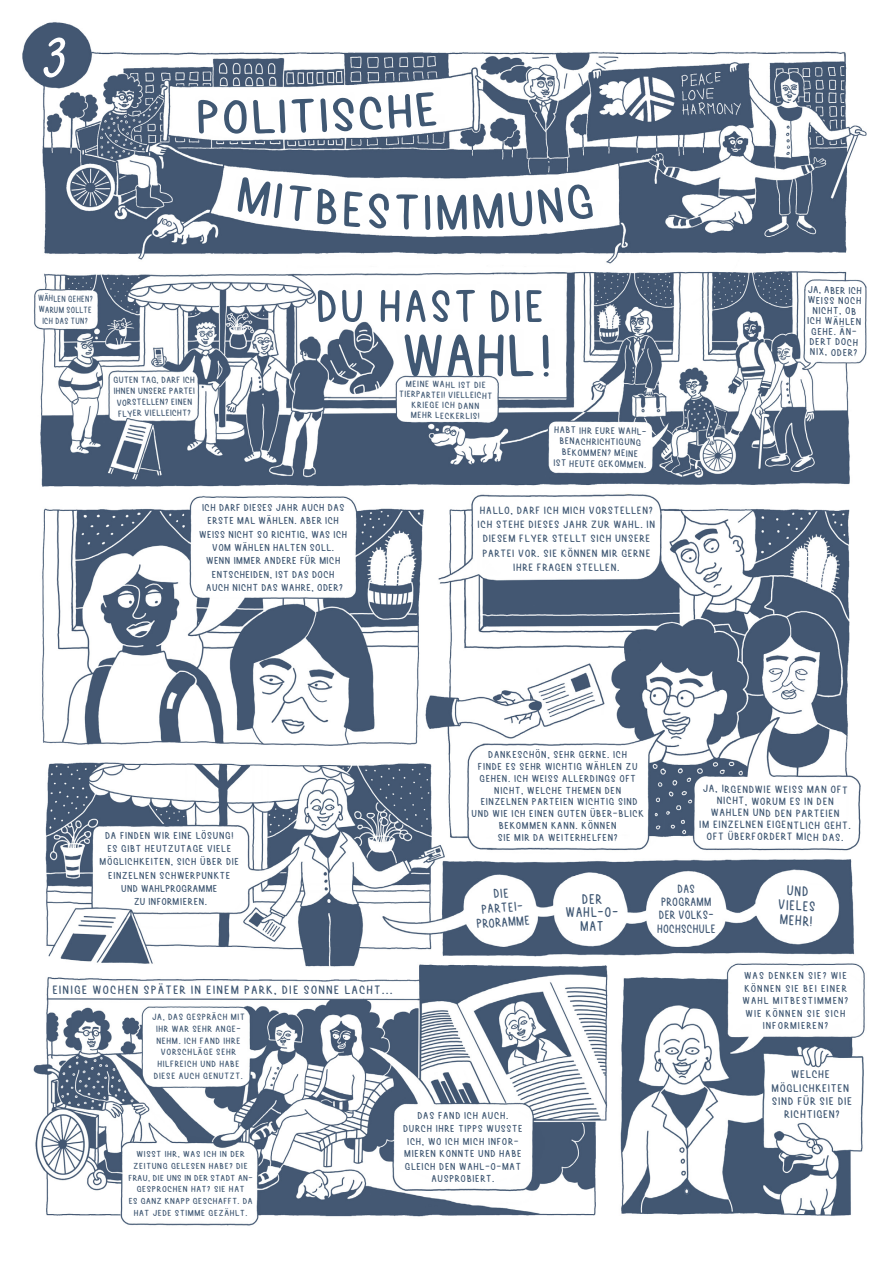
<style>
.page{position:relative;width:893px;height:1263px;background:#fff}
.page>*{position:absolute;margin:0;border:0;box-sizing:border-box;transform-origin:0 0}
.t1{font:87px "Pumpkin Cheesecake";color:#405873;scale:1.09 1}
.t2{font:72.75px "Pumpkin Cheesecake";color:#405873;scale:1.15 1}
.t3{font:70.05px "Pumpkin Cheesecake";color:#405873;scale:1.22 1}
.t4{font:66.6px "Pumpkin Cheesecake";letter-spacing:-.01em;color:#405873;scale:1.09 1}
.t5{font:20.7px "Pumpkin Cheesecake";color:#405874}
.t6{font:19.2px "Pumpkin Cheesecake";color:#405874}
.t7{font:17.7px "Pumpkin Cheesecake";letter-spacing:.02em;color:#405873;scale:1.12 1}
.t8{font:17.7px "Pumpkin Cheesecake";letter-spacing:-.02em;color:#405874}
.t9{font:16.2px "Pumpkin Cheesecake";color:#405873;scale:1.12 1}
.t10{font:15.45px/14.5px "Pumpkin Cheesecake";color:#405873;text-align:center;scale:1.12 1}
.t11{font:14.85px/11.9px "Pumpkin Cheesecake";color:#405873;text-align:center;scale:1.12 1}
.t12{font:14.85px "Pumpkin Cheesecake";letter-spacing:.02em;color:#405873;scale:1.12 1}
.t13{font:14.85px "Pumpkin Cheesecake";letter-spacing:-.02em;color:#405873;scale:1.12 1}
.t14{font:14.1px/11.1px "Pumpkin Cheesecake";color:#405873;text-align:center;scale:1.12 1}
.t15{font:13.35px/11.1px "Pumpkin Cheesecake";color:#405873;text-align:justify;scale:1.12 1}
.t16{font:13.35px "Pumpkin Cheesecake";color:#405873}
.t17{font:13.35px "Pumpkin Cheesecake";letter-spacing:-.025em;color:#405873;scale:1.12 1}
.t18{font:12.75px/11.9px "Pumpkin Cheesecake";color:#405873;text-align:center;scale:1.17 1}
</style>
<div class="page">
<img style="left:22px;top:22px;width:845px;height:1204px">
<svg style="left:236px;top:176px;width:183px;height:54px"></svg>
<svg style="left:437px;top:194px;width:30px;height:36px"></svg>
<svg style="left:473px;top:181px;width:121px;height:49px"></svg>
<svg style="left:253px;top:92px;width:184px;height:42px"></svg>
<svg style="left:38px;top:36px;width:33px;height:43px"></svg>
<svg style="left:494px;top:888px;width:14px;height:10px"></svg>
<svg style="left:787px;top:885px;width:21px;height:11px"></svg>
<h3 class="t3" style="left:194px;top:90px;width:48px">PO</h3>
<h2 class="t2" style="left:421px;top:184px;width:14px">I</h2>
<p class="t16" style="left:38px;top:293px;width:57px;rotate:1deg">Wählen gehen?</p>
<p class="t16" style="left:39px;top:304px;width:55px;rotate:1deg">warum sollte</p>
<p class="t16" style="left:42px;top:315px;width:47px;rotate:1deg">ich das tun?</p>
<p class="t15" style="left:113px;top:374px;width:75px">Guten tag, darf ich ihnen unsere Partei vorstellen? einen</p>
<p class="t17" style="left:118px;top:408px;width:67px">flyer vielleicht?</p>
<p class="t4" style="left:314px;top:280px;width:214px">DU HAST DIE</p>
<p class="t1" style="left:400px;top:322px;width:143px">WAHL!</p>
<p class="t15" style="left:406px;top:378px;width:73px;rotate:1deg">Meine wahl ist die</p>
<p class="t15" style="left:399px;top:389px;width:85px;line-height:10.4px;text-align:center;rotate:1deg">tierpartei! vielleicht kriege ich dann</p>
<p class="t15" style="left:410px;top:409px;width:64px;rotate:1deg">mehr leckerlis!</p>
<p class="t14" style="left:554px;top:424px;width:84px;rotate:1deg">Habt ihr eure Wahl&shy;benachrichtigung bekommen? meine</p>
<p class="t14" style="left:553px;top:457px;width:85px;rotate:1deg">ist heute gekommen.</p>
<p class="t11" style="left:202px;top:501px;width:129px;line-height:13.4px">Ich darf dieses Jahr auch das erste mal wählen. Aber ich</p>
<p class="t11" style="left:199px;top:527px;width:134px;line-height:13.4px">weiss nicht so richtig, was ich vom wählen halten soll.</p>
<p class="t11" style="left:206px;top:555px;width:122px">Wenn immer andere für mich</p>
<p class="t11" style="left:211px;top:568px;width:112px">entscheiden, ist das doch</p>
<p class="t11" style="left:206px;top:581px;width:124px">auch nicht das Wahre, oder?</p>
<p class="t10" style="left:477px;top:503px;width:161px">Hallo, darf ich mich vorstellen?<br>Ich stehe dieses Jahr zur Wahl. In diesem Flyer stellt sich unsere<br>Partei vor. Sie können mir gerne<br>Ihre Fragen stellen.</p>
<p class="t11" style="left:808px;top:284px;width:50px;rotate:1deg">ja, aber ich</p>
<p class="t11" style="left:807px;top:294px;width:50px;rotate:1deg">weiss noch</p>
<p class="t11" style="left:812px;top:304px;width:41px;rotate:1deg">nicht, ob</p>
<p class="t11" style="left:807px;top:315px;width:50px;rotate:1deg">ich wählen</p>
<p class="t11" style="left:811px;top:325px;width:43px;rotate:1deg">gehe. Än-</p>
<p class="t11" style="left:809px;top:335px;width:46px;rotate:1deg">dert doch</p>
<p class="t11" style="left:810px;top:346px;width:44px;rotate:1deg">nix, oder?</p>
<p class="t11" style="left:488px;top:749px;width:126px">Dankeschön, sehr gerne. Ich</p>
<p class="t11" style="left:478px;top:760px;width:145px">finde es sehr wichtig wählen zu gehen. Ich weiss allerdings oft nicht, welche Themen den</p>
<p class="t11" style="left:471px;top:796px;width:156px">einzelnen Parteien wichtig sind und wie ich einen guten Über-blick bekommen kann. Können</p>
<p class="t11" style="left:105px;top:829px;width:117px">da finden wir eine lösung!</p>
<p class="t11" style="left:497px;top:831px;width:109px">sie mir da weiterhelfen?</p>
<p class="t11" style="left:107px;top:843px;width:113px">Es gibt heutzutage viele</p>
<p class="t11" style="left:99px;top:855px;width:127px;line-height:13.4px">möglichkeiten, sich über die einzelnen Schwerpunkte</p>
<p class="t13" style="left:121px;top:883px;width:88px">und wahlprogramme</p>
<p class="t13" style="left:134px;top:896px;width:67px">zu informieren.</p>
<p class="t5" style="left:582px;top:891px;width:22px">Der</p>
<p class="t5" style="left:565px;top:904px;width:55px">wahl-O-</p>
<p class="t5" style="left:580px;top:918px;width:26px">Mat</p>
<p class="t6" style="left:480px;top:902px;width:47px;rotate:-4deg">partei-</p>
<p class="t6" style="left:476px;top:916px;width:55px;rotate:-4deg">proramme</p>
<p class="t10" style="left:703px;top:782px;width:132px">Ja, irgendwie weiss man oft</p>
<p class="t10" style="left:716px;top:794px;width:107px">nicht, worum es in den</p>
<p class="t10" style="left:710px;top:806px;width:117px">Wahlen und den PArteien</p>
<p class="t10" style="left:699px;top:817px;width:138px">im einzelnen eigentlich geht.</p>
<p class="t10" style="left:706px;top:829px;width:124px">oft überfordert mich das.</p>
<p class="t8" style="left:677px;top:882px;width:19px">Das</p>
<p class="t8" style="left:661px;top:895px;width:53px">Programm</p>
<p class="t8" style="left:659px;top:908px;width:57px">der Volks-</p>
<p class="t8" style="left:657px;top:922px;width:61px">hochschule</p>
<p class="t5" style="left:778px;top:896px;width:39px;rotate:3deg">vieles</p>
<p class="t5" style="left:780px;top:911px;width:35px;rotate:3deg">Mehr!</p>
<p class="t7" style="left:52px;top:983px;width:306px">Einige Wochen später in einem Park, die sonne lacht...</p>
<p class="t15" style="left:152px;top:1011px;width:85px">Ja, das gespräch mit</p>
<p class="t15" style="left:156px;top:1023px;width:78px">ihr war sehr ange-</p>
<p class="t15" style="left:156px;top:1035px;width:77px">nehm. Ich fand ihre</p>
<p class="t15" style="left:161px;top:1047px;width:69px">Vorschläge sehr</p>
<p class="t15" style="left:157px;top:1058px;width:75px">hilfreich und habe</p>
<p class="t15" style="left:154px;top:1070px;width:81px">diese auch genutzt.</p>
<p class="t18" style="left:136px;top:1148px;width:94px">Wisst ihr, was ich in der</p>
<p class="t18" style="left:128px;top:1160px;width:108px">Zeitung gelesen habe? Die frau, die uns in der stadt an&shy;gesprochen hat? Sie hat</p>
<p class="t18" style="left:128px;top:1195px;width:108px">es ganz knapp geschafft. da hat jede stimme gezählt.</p>
<p class="t11" style="left:417px;top:1110px;width:83px">Das fand ich auch.</p>
<p class="t11" style="left:403px;top:1122px;width:109px;line-height:12.6px;text-align:left">Durch ihre tipps wusste ich, wo ich mich infor-</p>
<p class="t11" style="left:404px;top:1147px;width:107px;line-height:12.6px">mieren konnte und habe gleich den wahl-o-mat ausprobiert.</p>
<p class="t12" style="left:744px;top:970px;width:94px">Was denken sie? Wie</p>
<p class="t12" style="left:744px;top:982px;width:94px">können sie bei einer</p>
<p class="t12" style="left:742px;top:995px;width:97px">wahl mitbestimmen?</p>
<p class="t12" style="left:745px;top:1007px;width:91px">wie können sie sich</p>
<p class="t12" style="left:762px;top:1020px;width:61px">informieren?</p>
<p class="t9" style="left:791px;top:1068px;width:37px">welche</p>
<p class="t9" style="left:771px;top:1081px;width:71px">möglichkeiten</p>
<p class="t9" style="left:772px;top:1095px;width:74px">sind für sie die</p>
<p class="t9" style="left:784px;top:1108px;width:52px">richtigen?</p>
</div>
